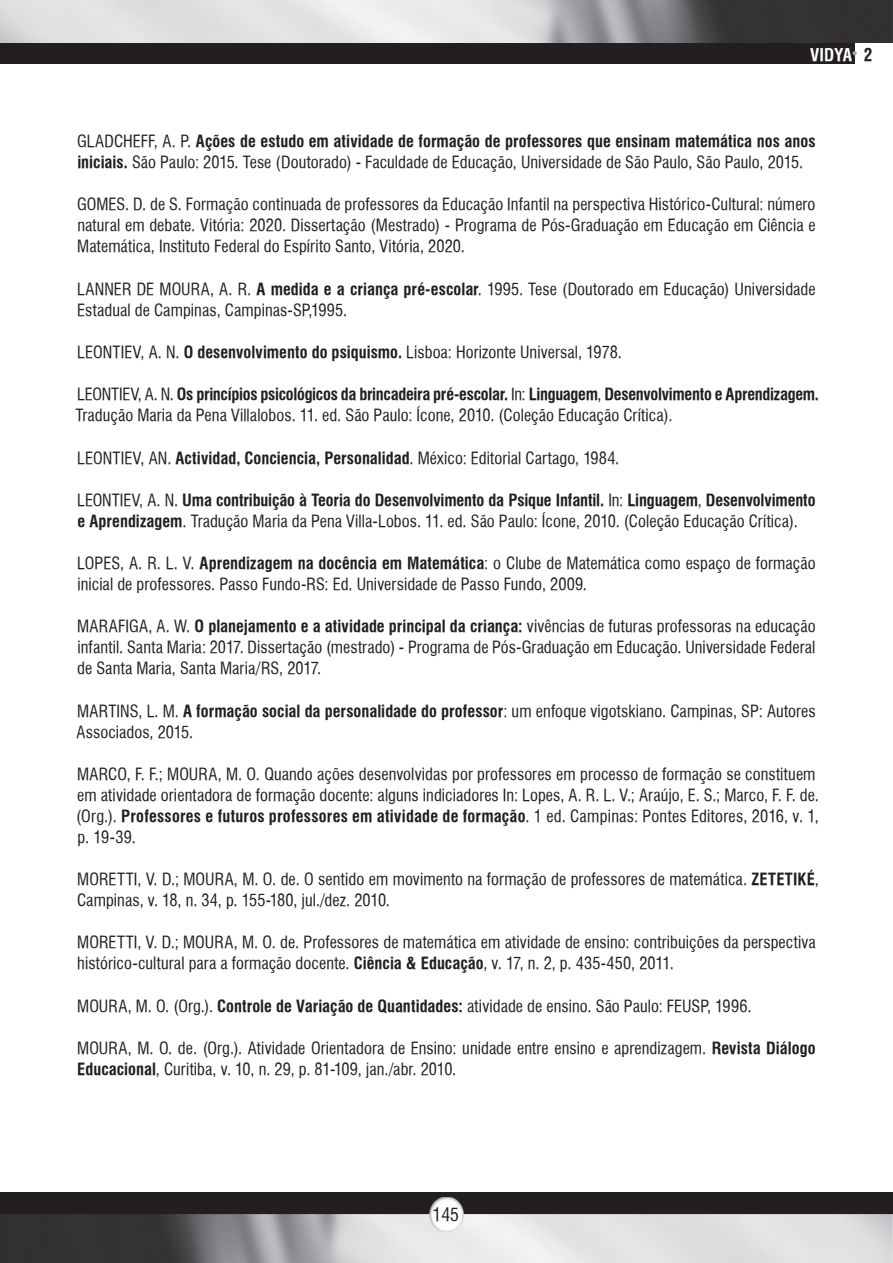
<style>
.page{position:relative;width:893px;height:1263px;background:#fff}
.page>*{position:absolute;margin:0;border:0;box-sizing:border-box;transform-origin:0 0}
.t1{font:18px "Halvett Condensed";color:#231f20}
.t2{font:700 condensed 17.25px "Halvett";color:#fff}
.t3{font:16.5px/21px "Halvett Condensed";letter-spacing:.005em;color:#231f20}
.t4{font:700 condensed 16.5px "Halvett";letter-spacing:-.005em;color:#231f20}
.t5{font:700 condensed 16.5px "Halvett";letter-spacing:.015em;color:#231f20}
.s1{color:#231f20}
.s2{font-family:"Halvett Condensed";font-weight:400;font-stretch:normal}
.s3{font-family:"Halvett";font-weight:700;font-stretch:condensed}
</style>
<div class="page">
<div style="left:0;top:0;width:855px;height:64px;background:#231f20"></div>
<img style="left:0;top:0;width:893px;height:43px">
<svg style="left:853px;top:51px;width:4px;height:4px"></svg>
<div style="left:0;top:1193px;width:893px;height:70px;background:#231f20"></div>
<img style="left:0;top:1214px;width:893px;height:49px">
<img style="left:429px;top:1197px;width:34px;height:34px">
<p class="t2" style="left:810px;top:45px;width:64px">VIDYA <span class="s1">2</span></p>
<p class="t4" style="left:77px;top:131px;width:740px"><span class="s2">GLADCHEFF, A. P.</span> Ações de estudo em atividade de formação de professores que ensinam matemática nos anos</p>
<p class="t3" style="left:77px;top:152px;width:727px"><span class="s3">iniciais.</span> São Paulo: 2015. Tese (Doutorado) - Faculdade de Educação, Universidade de São Paulo, São Paulo, 2015.</p>
<p class="t3" style="left:77px;top:194px;width:740px;text-align:justify">GOMES. D. de S. Formação continuada de professores da Educação Infantil na perspectiva Histórico-Cultural: número natural em debate. Vitória: 2020. Dissertação (Mestrado) - Programa de Pós-Graduação em Educação em Ciência e Matemática, Instituto Federal do Espírito Santo, Vitória, 2020.</p>
<p class="t3" style="left:77px;top:278px;width:740px">LANNER DE MOURA, A. R. <span class="s3">A medida e a criança pré-escolar</span>. 1995. Tese (Doutorado em Educação) Universidade<br>Estadual de Campinas, Campinas-SP,1995.</p>
<p class="t3" style="left:77px;top:341px;width:546px">LEONTIEV, A. N. <span class="s3">O desenvolvimento do psiquismo.</span> Lisboa: Horizonte Universal, 1978.</p>
<p class="t4" style="left:77px;top:384px;width:743px"><span class="s2">LEONTIEV, A. N.</span> Os princípios psicológicos da brincadeira pré-escolar. <span class="s2">In:</span> Linguagem<span class="s2">,</span> Desenvolvimento e Aprendizagem.</p>
<p class="t3" style="left:75px;top:405px;width:598px">Tradução Maria da Pena Villalobos. 11. ed. São Paulo: Ícone, 2010. (Coleção Educação Crítica).</p>
<p class="t3" style="left:77px;top:447px;width:544px">LEONTIEV, AN. <span class="s3">Actividad, Conciencia, Personalidad</span>. Mé xico: Editorial Cartago, 1984.</p>
<p class="t4" style="left:77px;top:490px;width:740px"><span class="s2">LEONTIEV, A. N.</span> Uma contribuição à Teoria do Desenvolvimento da Psique Infantil. <span class="s2">In:</span> Linguagem<span class="s2">,</span> Desenvolvimento</p>
<p class="t3" style="left:77px;top:510px;width:722px"><span class="s3">e Aprendizagem</span>. Tradução Maria da Pena Villa-Lobos. 11. ed. São Paulo: Ícone, 2010. (Coleção Educação Crítica).</p>
<p class="t3" style="left:77px;top:552px;width:740px">LOPES, A. R. L. V. <span class="s3">Aprendizagem na docência em Matemática</span>: o Clube de Matemática como espaço de formação inicial de professores. Passo Fundo-RS: Ed. Universidade de Passo Fundo, 2009.</p>
<p class="t3" style="left:77px;top:616px;width:740px;text-align:justify">MARAFIGA, A. W. <span class="s3">O planejamento e a atividade principal da criança:</span> vivências de futuras professoras na educação infantil. Santa Maria: 2017. Dissertação (mestrado) - Programa de Pós-Graduação em Educação. Universidade Federal de Santa Maria, Santa Maria/RS, 2017.</p>
<p class="t3" style="left:77px;top:700px;width:741px">MARTINS, L. M. <span class="s3">A formação social da personalidade do professor</span>: um enfoque vigotskiano. Campinas, SP: Autores<br>Associados, 2015.</p>
<p class="t3" style="left:77px;top:763px;width:743px">MARCO, F. F.; MOURA, M. O. Quando ações desenvolvidas por professores em processo de formação se constituem em atividade orientadora de formação docente: alguns indiciadores In: Lopes, A. R. L. V.; Araújo, E. S.; Marco, F. F. de.</p>
<p class="t5" style="left:76px;top:806px;width:744px"><span class="s2">(Org.).</span> Professores e futuros professores em atividade de formação<span class="s2">. 1 ed. Campinas: Pontes Editores, 2016, v. 1,</span></p>
<p class="t3" style="left:77px;top:826px;width:60px">p. 19-39.</p>
<p class="t3" style="left:77px;top:869px;width:743px">MORETTI, V. D.; MOURA, M. O. de. O sentido em movimento na formação de professores de matemática. <span class="s3">ZETETIKÉ</span>,<br>Campinas, v. 18, n. 34, p. 155-180, jul./dez. 2010.</p>
<p class="t3" style="left:77px;top:932px;width:740px">MORETTI, V. D.; MOURA, M. O. de. Professores de matemática em atividade de ensino: contribuições da perspectiva histórico-cultural para a formação docente. <span class="s3">Ciência &amp; Educação</span>, v. 17, n. 2, p. 435-450, 2011.</p>
<p class="t3" style="left:77px;top:995px;width:676px">MOURA, M. O. (Org.). <span class="s3">Controle de Variação de Quantidades:</span> atividade de ensino. São Paulo: FEUSP, 1996.</p>
<p class="t3" style="left:77px;top:1037px;width:740px">MOURA, M. O. de. (Org.). Atividade Orientadora de Ensino: unidade entre ensino e aprendizagem. <span class="s3">Revista Diálogo<br>Educacional</span>, Curitiba, v. 10, n. 29, p. 81-109, jan./abr. 2010.</p>
<p class="t1" style="left:432px;top:1204px;width:28px">145</p>
</div>
